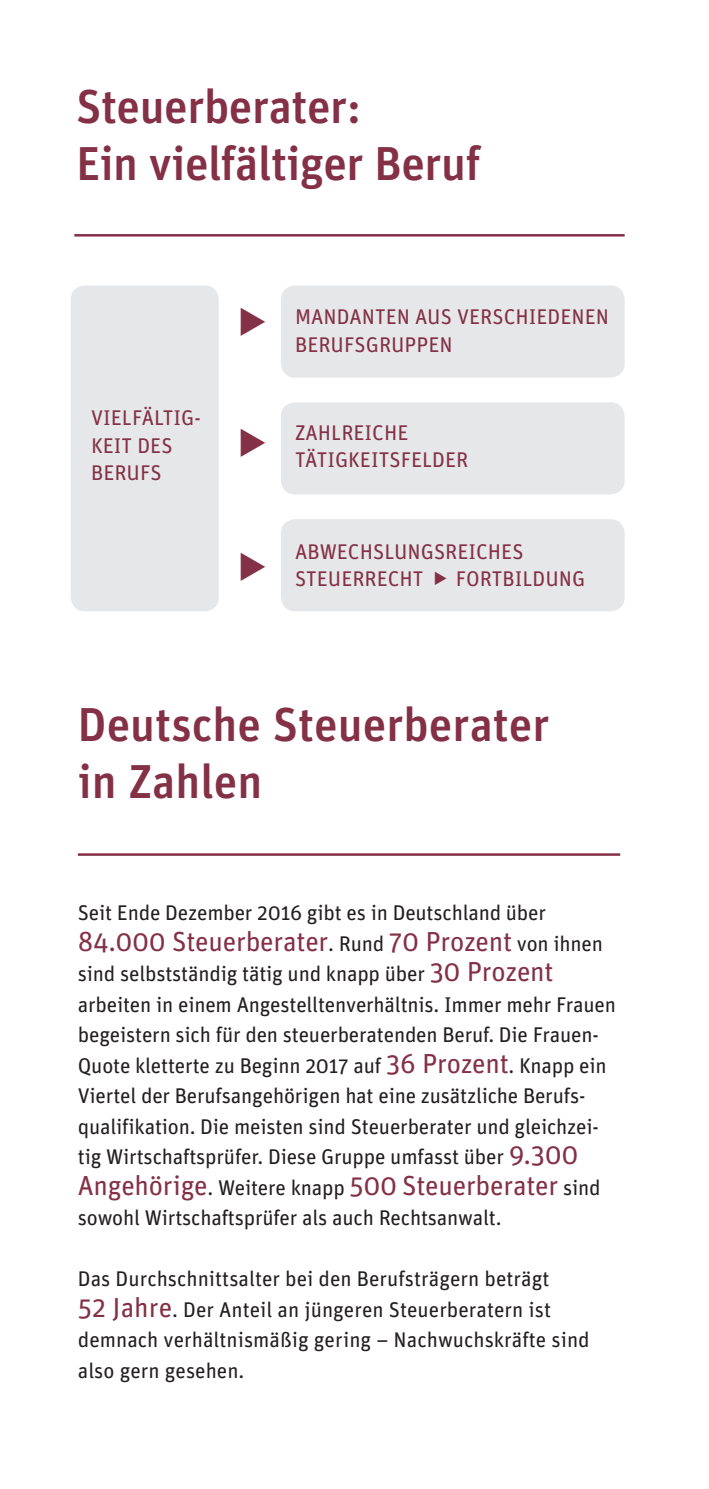
<style>
.page{position:relative;width:709px;height:1489px;background:#fff}
.page>*{position:absolute;margin:0;border:0;box-sizing:border-box;transform-origin:0 0}
.t1{font:500 47.5px/57px "Unit";letter-spacing:-.01em;color:#843046}
.t2{font:27.5px "Unit";letter-spacing:-.01em;color:#843046}
.t3{font:21.25px/30.5px "Unit";letter-spacing:-.01em;color:#231f20}
.t4{font:21.25px/27.5px "Unit";color:#843046}
.s1{font-size:21.25px;color:#231f20}
.s2{font-size:27.5px;color:#843046}
</style>
<div class="page">
<hr style="left:78px;top:853px;width:542px;height:2px;background:#843046">
<hr style="left:74px;top:234px;width:550px;height:2px;background:#843046">
<div style="left:71px;top:285px;width:148px;height:326px;background:#e6e7e9;border-radius:14px"></div>
<div style="left:281px;top:285px;width:343px;height:92px;background:#e6e7e9;border-radius:14px"></div>
<div style="left:281px;top:402px;width:343px;height:92px;background:#e6e7e9;border-radius:14px"></div>
<div style="left:281px;top:519px;width:343px;height:92px;background:#e6e7e9;border-radius:14px"></div>
<h1 class="t1" style="left:76px;top:77px;width:406px">Steuerberater:<br>Ein vielfältiger Beruf</h1>
<p class="t4" style="left:91px;top:404px;width:111px">VIELFÄLTIG-<br>KEIT DES<br>BERUFS</p>
<p class="t4" style="left:295px;top:303px;width:315px">MANDANTEN AUS VERSCHIEDENEN<br>BERUFSGRUPPEN</p>
<p class="t4" style="left:295px;top:418px;width:175px">ZAHLREICHE<br>TÄTIGKEITSFELDER</p>
<p class="t4" style="left:295px;top:537px;width:230px">ABWECHSLUNGSREICHES<br>STEUERRECHT</p>
<p class="t4" style="left:455px;top:564px;width:131px">FORTBILDUNG</p>
<h1 class="t1" style="left:78px;top:695px;width:473px">Deutsche Steuerberater in Zahlen</h1>
<p class="t3" style="left:78px;top:897px;width:470px">Seit Ende Dezember 2016 gibt es in Deutschland über</p>
<p class="t2" style="left:78px;top:924px;width:526px">84.000 Steuerberater<span class="s1">. Rund</span> 70 Prozent <span class="s1">von ihnen</span></p>
<p class="t3" style="left:78px;top:958px;width:539px">sind selbstständig tätig und knapp über <span class="s2">30 Prozent </span>arbeiten in einem Angestelltenverhältnis. Immer mehr Frauen begeistern sich für den steuerberatenden Beruf. Die Frauen-Quote kletterte zu Beginn 2017 auf <span class="s2">36 Prozent</span>. Knapp ein Viertel der Berufsangehörigen hat eine zusätzliche Berufs&shy;qualifikation. Die meisten sind Steuerberater und gleichzei&shy;tig Wirtschaftsprüfer. Diese Gruppe umfasst über <span class="s2">9.300</span></p>
<p class="t2" style="left:78px;top:1168px;width:524px">Angehörige<span class="s1">. Weitere knapp</span> 500 Steuerberater <span class="s1">sind</span></p>
<p class="t3" style="left:78px;top:1202px;width:425px">sowohl Wirtschaftsprüfer als auch Rechtsanwalt.</p>
<p class="t3" style="left:78px;top:1263px;width:513px">Das Durchschnittsalter bei den Berufsträgern beträgt<br><span class="s2">52 Jahre</span>. Der Anteil an jüngeren Steuerberatern ist demnach verhältnismäßig gering – Nachwuchskräfte sind also gern gesehen.</p>
</div>
